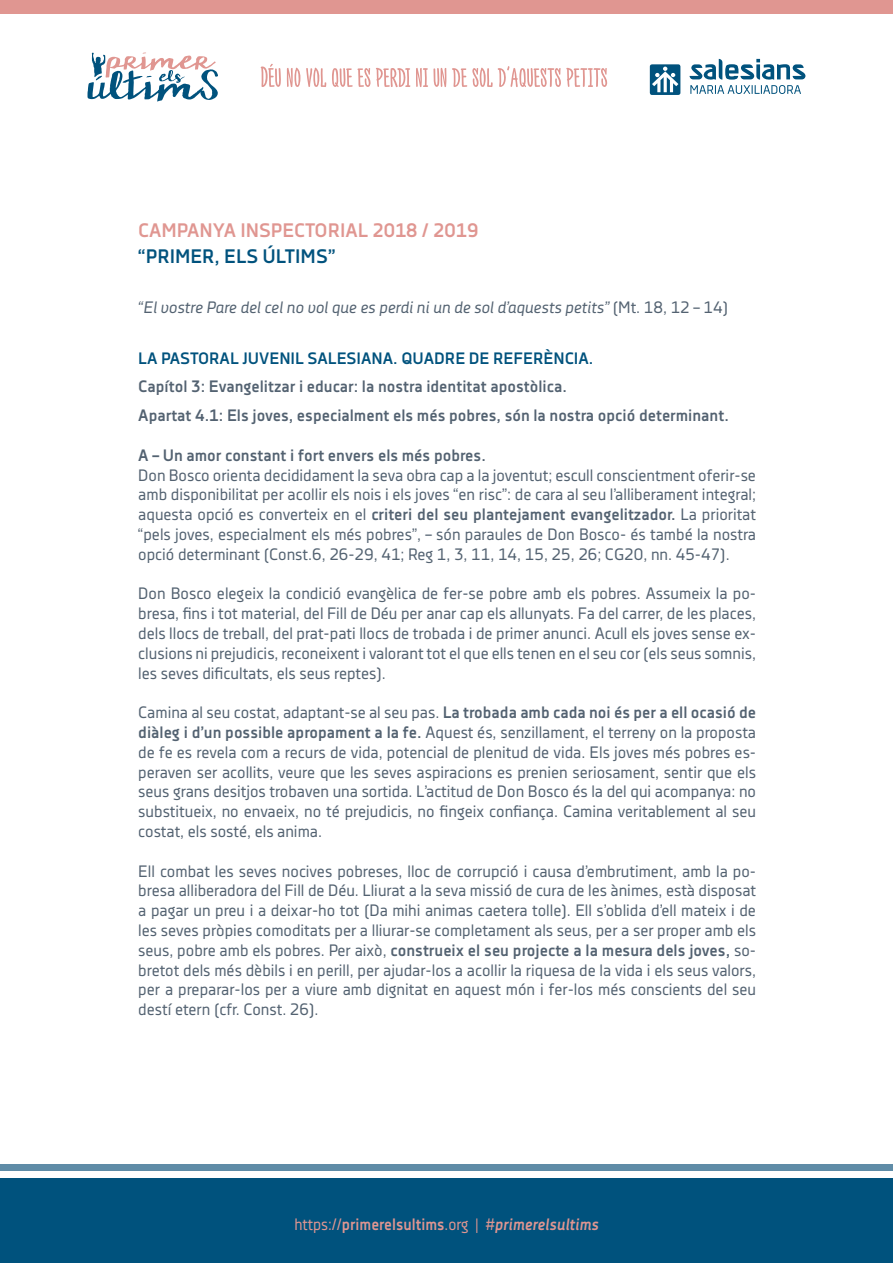
<style>
.page{position:relative;width:893px;height:1263px;background:#fff}
.page>*{position:absolute;margin:0;border:0;box-sizing:border-box;transform-origin:0 0}
.t1{font:700 19.5px "Decima Nova Pro";color:#e09691}
.t2{font:700 19.5px "Decima Nova Pro";color:#00527d}
.t3{font:16.5px/19.8px "Decima Nova Pro";color:#536271;text-align:justify}
.t4{font:700 16.5px/28.8px "Decima Nova Pro";color:#536271}
.t5{font:italic 16.5px "Decima Nova Pro";color:#536271}
.t6{font:700 16.5px "Decima Nova Pro";color:#00527d}
.t7{font:700 16.5px "Decima Nova Pro";color:#e09691;scale:.95 1}
.s1{font-style:normal}
.s2{font-weight:700}
.s3{font-weight:400}
.s4{font-weight:400;font-style:italic}
.s5{font-style:italic}
</style>
<div class="page">
<div style="left:0;top:1179px;width:893px;height:84px;background:#00527d"></div>
<div style="left:0;top:0;width:893px;height:14px;background:#e09691"></div>
<div style="left:0;top:1164px;width:893px;height:7px;background:#5f8ca7"></div>
<svg style="left:88px;top:53px;width:130px;height:48px"></svg>
<svg style="left:261px;top:64px;width:346px;height:24px"></svg>
<div style="left:650px;top:64px;width:30px;height:31px;background:#00527d;border-radius:2px"></div>
<svg style="left:652px;top:67px;width:26px;height:25px"></svg>
<svg style="left:690px;top:59px;width:115px;height:35px"></svg>
<p class="t1" style="left:138px;top:219px;width:342px">CAMPANYA INSPECTORIAL 2018 / 2019</p>
<p class="t2" style="left:138px;top:245px;width:198px">“PRIMER, ELS ÚLTIMS”</p>
<p class="t5" style="left:138px;top:298px;width:591px">“El vostre Pare del cel no vol que es perdi ni un de sol d’aquests petits” <span class="s1">(Mt. 18, 12 – 14)</span></p>
<p class="t6" style="left:138px;top:348px;width:457px">LA PASTORAL JUVENIL SALESIANA. QUADRE DE REFERÈNCIA.</p>
<p class="t4" style="left:138px;top:373px;width:592px">Capítol 3: Evangelitzar i educar: la nostra identitat apostòlica.<br>Apartat 4.1: Els joves, especialment els més pobres, són la nostra opció determinant.</p>
<p class="t4" style="left:138px;top:441px;width:349px">A – Un amor constant i fort envers els més pobres.</p>
<p class="t3" style="left:138px;top:465px;width:619px">Don Bosco orienta decididament la seva obra cap a la joventut; escull conscientment oferir-se amb disponibilitat per acollir els nois i els joves “en risc”: de cara al seu l’alliberament integral; aquesta opció es converteix en el <span class="s2">criteri del seu plantejament evangelitzador.</span> La prioritat “pels joves, especialment els més pobres”, – són paraules de Don Bosco- és també la nostra opció determinant (Const.6, 26-29, 41; Reg 1, 3, 11, 14, 15, 25, 26; CG20, nn. 45-47).</p>
<p class="t3" style="left:138px;top:584px;width:619px">Don Bosco elegeix la condició evangèlica de fer-se pobre amb els pobres. Assumeix la po&shy;bresa, fins i tot material, del Fill de Déu per anar cap els allunyats. Fa del carrer, de les places, dels llocs de treball, del prat-pati llocs de trobada i de primer anunci. Acull els joves sense ex&shy;clusions ni prejudicis, reconeixent i valorant tot el que ells tenen en el seu cor (els seus somnis, les seves dificultats, els seus reptes).</p>
<p class="t3" style="left:138px;top:703px;width:619px">Camina al seu costat, adaptant-se al seu pas. <span class="s2">La trobada amb cada noi és per a ell ocasió de diàleg i d’un possible apropament a la fe.</span> Aquest és, senzillament, el terreny on la proposta de fe es revela com a recurs de vida, potencial de plenitud de vida. Els joves més pobres es&shy;peraven ser acollits, veure que les seves aspiracions es prenien seriosament, sentir que els seus grans desitjos trobaven una sortida. L’actitud de Don Bosco és la del qui acompanya: no substitueix, no envaeix, no té prejudicis, no fingeix confiança. Camina veritablement al seu costat, els sosté, els anima.</p>
<p class="t3" style="left:138px;top:861px;width:619px">Ell combat les seves nocives pobreses, lloc de corrupció i causa d’embrutiment, amb la po&shy;bresa alliberadora del Fill de Déu. Lliurat a la seva missió de cura de les ànimes, està disposat a pagar un preu i a deixar-ho tot (Da mihi animas caetera tolle). Ell s’oblida d’ell mateix i de les seves pròpies comoditats per a lliurar-se completament als seus, per a ser proper amb els seus, pobre amb els pobres. Per això, <span class="s2">construeix el seu projecte a la mesura dels joves,</span> so&shy;bretot dels més dèbils i en perill, per ajudar-los a acollir la riquesa de la vida i els seus valors, per a preparar-los per a viure amb dignitat en aquest món i fer-los més conscients del seu destí etern (cfr. Const. 26).</p>
<p class="t7" style="left:294px;top:1214px;width:322px"><span class="s3">https://</span>primerelsultims<span class="s3">.org |</span> <span class="s4">#</span><span class="s5">primerelsultims</span></p>
</div>
